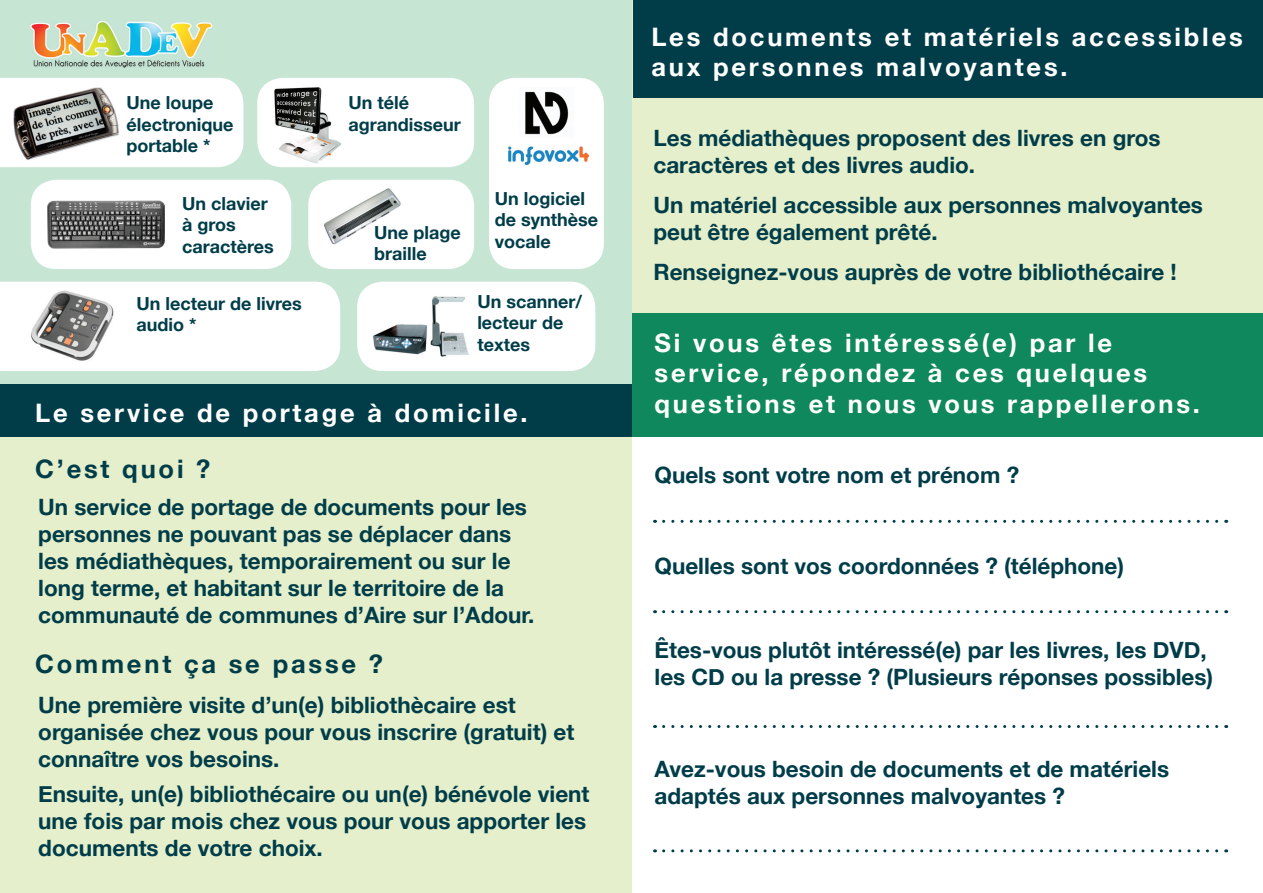
<style>
.page{position:relative;width:1263px;height:893px;background:#fff}
.page>*{position:absolute;margin:0;border:0;box-sizing:border-box;transform-origin:0 0}
.t1{font:700 25.5px/30.6px "Helvetica Neue";letter-spacing:.11em;color:#fff}
.t2{font:700 25.5px "Helvetica Neue";letter-spacing:.11em;color:#013d49}
.t3{font:700 22.5px/27px "Helvetica Neue";color:#013d49}
.t4{font:700 18px/21.6px "Helvetica Neue";color:#013d49}
</style>
<div class="page">
<div style="left:631px;top:311px;width:632px;height:126px;background:#0f885d"></div>
<div style="left:0;top:384px;width:631px;height:509px;background:#e5efcb"></div>
<div style="left:631px;top:0;width:632px;height:312px;background:#e5efcb"></div>
<div style="left:0;top:0;width:631px;height:384px;background:#c6e5d3"></div>
<div style="left:0;top:384px;width:631px;height:53px;background:#013d49"></div>
<svg style="left:664px;top:520px;width:563px;height:3px"></svg>
<svg style="left:664px;top:610px;width:563px;height:3px"></svg>
<svg style="left:664px;top:725px;width:563px;height:3px"></svg>
<svg style="left:664px;top:849px;width:563px;height:3px"></svg>
<div style="left:0;top:78px;width:243px;height:89px;background:#fff"></div>
<div style="left:31px;top:180px;width:260px;height:89px;background:#fff;border-radius:26px"></div>
<div style="left:308px;top:180px;width:166px;height:89px;background:#fff;border-radius:26px"></div>
<div style="left:357px;top:282px;width:238px;height:89px;background:#fff;border-radius:26px"></div>
<div style="left:0;top:282px;width:340px;height:89px;background:#fff"></div>
<div style="left:257px;top:78px;width:217px;height:89px;background:#fff;border-radius:26px"></div>
<div style="left:489px;top:78px;width:115px;height:191px;background:#fff;border-radius:26px"></div>
<img style="left:12px;top:83px;width:109px;height:81px">
<img style="left:18px;top:285px;width:109px;height:82px">
<img style="left:373px;top:296px;width:96px;height:61px">
<img style="left:48px;top:200px;width:117px;height:49px">
<img style="left:274px;top:87px;width:67px;height:77px">
<img style="left:323px;top:188px;width:78px;height:57px">
<img style="left:525px;top:91px;width:44px;height:44px">
<img style="left:508px;top:146px;width:82px;height:20px">
<div style="left:633px;top:0;width:630px;height:98px;background:#013d49"></div>
<img style="left:30px;top:21px;width:183px;height:47px">
<p class="t4" style="left:126px;top:92px;width:108px">Une loupe électronique portable *</p>
<p class="t4" style="left:182px;top:193px;width:93px">Un clavier à gros caractères</p>
<p class="t4" style="left:349px;top:92px;width:114px">Un télé agrandisseur</p>
<p class="t4" style="left:374px;top:222px;width:88px">Une plage braille</p>
<p class="t4" style="left:495px;top:188px;width:105px">Un logiciel de synthèse vocale</p>
<p class="t4" style="left:136px;top:293px;width:167px">Un lecteur de livres audio *</p>
<p class="t4" style="left:477px;top:291px;width:106px">Un scanner/ lecteur de textes</p>
<p class="t1" style="left:35px;top:398px;width:494px">Le service de portage à domicile.</p>
<p class="t2" style="left:35px;top:449px;width:177px">C’est quoi ?</p>
<p class="t3" style="left:38px;top:494px;width:498px">Un service de portage de documents pour les personnes ne pouvant pas se déplacer dans les médiathèques, temporairement ou sur le long terme, et habitant sur le territoire de la communauté de communes d’Aire sur l’Adour.</p>
<p class="t2" style="left:35px;top:644px;width:349px">Comment ça se passe ?</p>
<p class="t3" style="left:38px;top:692px;width:538px">Une première visite d’un(e) bibliothècaire est organisée chez vous pour vous inscrire (gratuit) et connaître vos besoins.</p>
<p class="t3" style="left:38px;top:781px;width:553px">Ensuite, un(e) bibliothécaire ou un(e) bénévole vient une fois par mois chez vous pour vous apporter les documents de votre choix.</p>
<p class="t1" style="left:651px;top:22px;width:593px">Les documents et matériels accessibles aux personnes malvoyantes.</p>
<p class="t3" style="left:653px;top:125px;width:509px">Les médiathèques proposent des livres en gros caractères et des livres audio.</p>
<p class="t3" style="left:653px;top:192px;width:551px">Un matériel accessible aux personnes malvoyantes peut être également prêté.</p>
<p class="t3" style="left:653px;top:259px;width:525px">Renseignez-vous auprès de votre bibliothécaire !</p>
<p class="t1" style="left:654px;top:328px;width:547px">Si vous êtes intéressé(e) par le service, répondez à ces quelques questions et nous vous rappellerons.</p>
<p class="t3" style="left:654px;top:462px;width:366px">Quels sont votre nom et prénom ?</p>
<p class="t3" style="left:654px;top:553px;width:471px">Quelles sont vos coordonnées ? (téléphone)</p>
<p class="t3" style="left:654px;top:637px;width:560px">Êtes-vous plutôt intéressé(e) par les livres, les DVD, les CD ou la presse ? (Plusieurs réponses possibles)</p>
<p class="t3" style="left:654px;top:756px;width:516px">Avez-vous besoin de documents et de matériels adaptés aux personnes malvoyantes ?</p>
</div>
